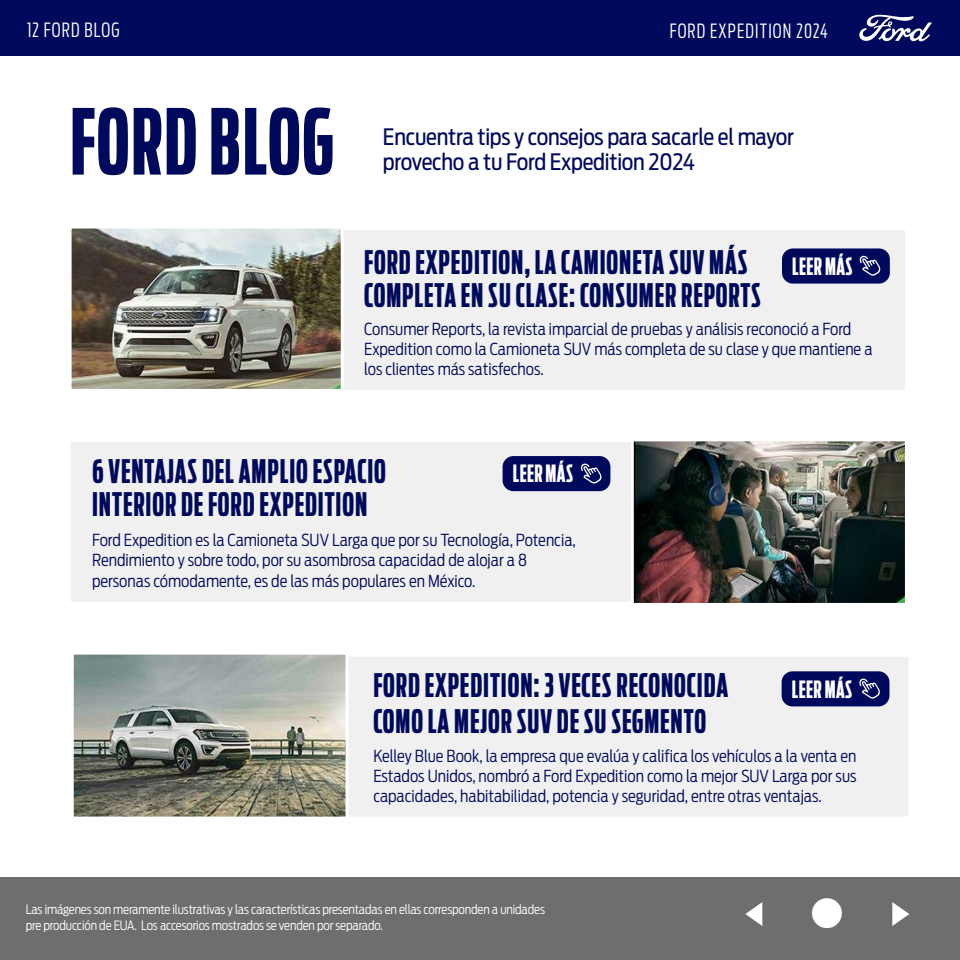
<style>
.page{position:relative;width:960px;height:960px;background:#fff}
.page>*{position:absolute;margin:0;border:0;box-sizing:border-box;transform-origin:0 0}
.t1{font:700 90px "Ford Antenna Comp";letter-spacing:.02em;color:#000a5c}
.t2{font:38.25px "Webdings";color:#fff;scale:1.42 1}
.t3{font:700 32.25px/33px "Ford Antenna Comp";letter-spacing:.03em;color:#000a5c}
.t4{font:700 23.62px "Ford Antenna Comp";letter-spacing:.02em;color:#fff}
.t5{font:22.5px/25.5px "Ford Antenna Cond";letter-spacing:-.01em;color:#000a5c}
.t6{font:300 19.5px "Ford Antenna Extra Cond";letter-spacing:.06em;color:#fff}
.t7{font:300 16.5px/20.2px "Ford Antenna Cond";color:#000a5c}
.t8{font:300 12.75px/15.3px "Ford Antenna Cond";letter-spacing:-.01em;color:#fff}
</style>
<div class="page">
<div style="left:340px;top:227px;width:568px;height:166px;background:#f0f0f0;border:3px solid #fff"></div>
<div style="left:68px;top:439px;width:567px;height:166px;background:#f0f0f0;border:3px solid #fff"></div>
<div style="left:344px;top:654px;width:567px;height:166px;background:#f0f0f0;border:3px solid #fff"></div>
<img style="left:75px;top:656px;width:270px;height:160px">
<div style="left:71px;top:652px;width:278px;height:168px;border:3px solid #fff"></div>
<img style="left:635px;top:442px;width:269px;height:160px">
<div style="left:631px;top:438px;width:277px;height:168px;border:3px solid #fff"></div>
<img style="left:73px;top:230px;width:267px;height:158px">
<div style="left:69px;top:226px;width:275px;height:166px;border:3px solid #fff"></div>
<div style="left:0;top:878px;width:960px;height:82px;background:#6e6e6e"></div>
<div style="left:0;top:0;width:960px;height:56px;background:#000a5c"></div>
<svg style="left:859px;top:14px;width:73px;height:28px"></svg>
<div style="left:782px;top:248px;width:108px;height:36px;background:#000a5c;border-radius:11px"></div>
<svg style="left:859px;top:255px;width:22px;height:21px"></svg>
<div style="left:503px;top:456px;width:107px;height:35px;background:#000a5c;border-radius:11px"></div>
<svg style="left:581px;top:463px;width:21px;height:21px"></svg>
<div style="left:782px;top:671px;width:107px;height:35px;background:#000a5c;border-radius:11px"></div>
<svg style="left:859px;top:678px;width:21px;height:21px"></svg>
<p class="t6" style="left:27px;top:14px;width:94px">12 FORD BLOG</p>
<h1 class="t1" style="left:70px;top:64px;width:265px">FORD BLOG</h1>
<p class="t6" style="left:670px;top:15px;width:160px">FORD EXPEDITION 2024</p>
<h3 class="t5" style="left:383px;top:121px;width:413px">Encuentra tips y consejos para sacarle el mayor provecho a tu Ford Expedition 2024</h3>
<h3 class="t3" style="left:364px;top:242px;width:398px">FORD EXPEDITION, LA CAMIONETA SUV MÁS<br>COMPLETA EN SU CLASE: CONSUMER REPORTS</h3>
<p class="t7" style="left:364px;top:317px;width:510px;line-height:19.8px">Consumer Reports, la revista imparcial de pruebas y análisis reconoció a Ford<br>Expedition como la Camioneta SUV más completa de su clase y que mantiene a los clientes más satisfechos.</p>
<h3 class="t4" style="left:792px;top:246px;width:62px">LEER MÁS</h3>
<h3 class="t3" style="left:92px;top:451px;width:295px">6 VENTAJAS DEL AMPLIO ESPACIO<br>INTERIOR DE FORD EXPEDITION</h3>
<p class="t7" style="left:92px;top:528px;width:485px">Ford Expedition es la Camioneta SUV Larga que por su Tecnología, Potencia,<br>Rendimiento y sobre todo, por su asombrosa capacidad de alojar a 8 personas cómodamente, es de las más populares en México.</p>
<h3 class="t4" style="left:513px;top:453px;width:62px">LEER MÁS</h3>
<h3 class="t3" style="left:373px;top:664px;width:356px;line-height:36px">FORD EXPEDITION: 3 VECES RECONOCIDA<br>COMO LA MEJOR SUV DE SU SEGMENTO</h3>
<p class="t7" style="left:373px;top:743px;width:485px;text-align:justify">Kelley Blue Book, la empresa que evalúa y califica los vehículos a la venta en Estados Unidos, nombró a Ford Expedition como la mejor SUV Larga por sus capacidades, habitabilidad, potencia y seguridad, entre otras ventajas.</p>
<h3 class="t4" style="left:792px;top:669px;width:62px">LEER MÁS</h3>
<p class="t8" style="left:26px;top:901px;width:521px">Las imágenes son meramente ilustrativas y las características presentadas en ellas corresponden a unidades pre producción de EUA. Los accesorios mostrados se venden por separado.</p>
<h2 class="t2" style="left:732px;top:895px;width:138px">✓■ ✔</h2>
</div>
